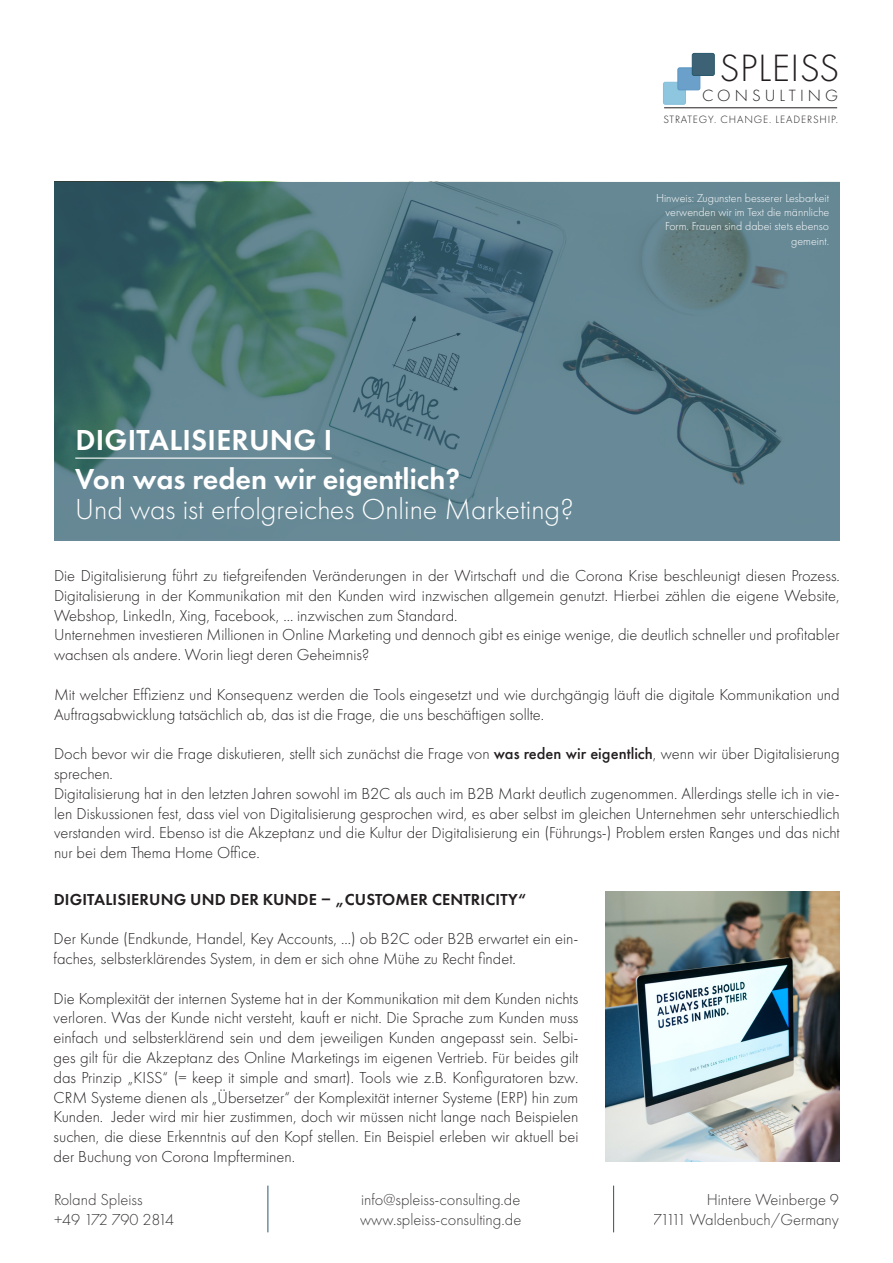
<style>
.page{position:relative;width:893px;height:1263px;background:#fff}
.page>*{position:absolute;margin:0;border:0;box-sizing:border-box;transform-origin:0 0}
.t1{font:300 39.45px "Futura PT";letter-spacing:.01em;color:#231f20}
.t2{font:600 30px "Futura PT";color:#fff}
.t3{font:300 30px "Futura PT";color:#fff}
.t4{font:300 16.8px "Futura PT";letter-spacing:.24em;color:#231f20}
.t5{font:300 16.5px/19.8px "Futura PT";color:#231f20}
.t6{font:600 16.5px "Futura PT";letter-spacing:.01em;color:#231f20}
.t7{font:300 12px/14.4px "Futura PT";color:#fff;text-align:right}
.t8{font:300 10.95px "Futura PT";letter-spacing:.08em;color:#231f20}
.s1{font-weight:500}
</style>
<div class="page">
<svg style="left:54px;top:182px;width:786px;height:358px;background:#5a7e88"></svg>
<hr style="left:664px;top:108px;width:173px;height:1px;background:#231f20">
<div style="left:663px;top:82px;width:22px;height:22px;background:#8fc6df;border-radius:2px"></div>
<div style="left:663px;top:82px;width:23px;height:22px;border:1px solid #83c0dc;border-radius:2px"></div>
<div style="left:678px;top:68px;width:22px;height:22px;background:#6aa0c9;border-radius:2px"></div>
<div style="left:678px;top:68px;width:22px;height:22px;border:1px solid #5996c3;border-radius:2px"></div>
<div style="left:692px;top:53px;width:22px;height:22px;background:#3e6275;border-radius:2px"></div>
<div style="left:692px;top:53px;width:22px;height:23px;border:1px solid #28586c;border-radius:2px"></div>
<hr style="left:268px;top:1185px;width:1px;height:47px;background:#28586c">
<hr style="left:613px;top:1185px;width:1px;height:47px;background:#28586c">
<hr style="left:75px;top:458px;width:257px;height:1px;background:#fff">
<img style="left:606px;top:892px;width:234px;height:270px">
<p class="t1" style="left:719px;top:46px;width:121px">SPLEISS</p>
<p class="t4" style="left:702px;top:86px;width:138px">CONSULTING</p>
<p class="t8" style="left:663px;top:113px;width:176px">STRATEGY. CHANGE. LEADERSHIP.</p>
<p class="t2" style="left:75px;top:421px;width:258px">DIGITALISIERUNG I</p>
<p class="t2" style="left:75px;top:460px;width:386px">Von was reden wir eigentlich?</p>
<p class="t3" style="left:75px;top:492px;width:500px">Und was ist erfolgreiches Online Marketing?</p>
<p class="t7" style="left:656px;top:190px;width:175px">Hinweis: Zugunsten besserer Lesbarkeit verwenden wir im Text die männliche<br>Form. Frauen sind dabei stets ebenso gemeint.</p>
<p class="t5" style="left:54px;top:566px;width:787px;text-align:justify">Die Digitalisierung führt zu tiefgreifenden Veränderungen in der Wirtschaft und die Corona Krise beschleunigt diesen Prozess.<br>Digitalisierung in der Kommunikation mit den Kunden wird inzwischen allgemein genutzt. Hierbei zählen die eigene Website, Webshop, LinkedIn, Xing, Facebook, … inzwischen zum Standard.</p>
<p class="t5" style="left:54px;top:625px;width:787px">Unternehmen investieren Millionen in Online Marketing und dennoch gibt es einige wenige, die deutlich schneller und profitabler wachsen als andere. Worin liegt deren Geheimnis?</p>
<p class="t5" style="left:54px;top:684px;width:787px">Mit welcher Effizienz und Konsequenz werden die Tools eingesetzt und wie durchgängig läuft die digitale Kommunikation und<br>Auftragsabwicklung tatsächlich ab, das ist die Frage, die uns beschäftigen sollte.</p>
<p class="t5" style="left:54px;top:744px;width:787px">Doch bevor wir die Frage diskutieren, stellt sich zunächst die Frage von <span class="s1">was reden wir eigentlich</span>, wenn wir über Digitalisierung sprechen.</p>
<p class="t5" style="left:54px;top:783px;width:787px;text-align:justify">Digitalisierung hat in den letzten Jahren sowohl im B2C als auch im B2B Markt deutlich zugenommen. Allerdings stelle ich in vie&shy;len Diskussionen fest, dass viel von Digitalisierung gesprochen wird, es aber selbst im gleichen Unternehmen sehr unterschiedlich verstanden wird. Ebenso ist die Akzeptanz und die Kultur der Digitalisierung ein (Führungs-) Problem ersten Ranges und das nicht nur bei dem Thema Home Office.</p>
<p class="t6" style="left:54px;top:889px;width:474px">DIGITALISIERUNG UND DER KUNDE – „CUSTOMER CENTRICITY“</p>
<p class="t5" style="left:54px;top:929px;width:526px">Der Kunde (Endkunde, Handel, Key Accounts, …) ob B2C oder B2B erwartet ein ein&shy;faches, selbsterklärendes System, in dem er sich ohne Mühe zu Recht findet.</p>
<p class="t5" style="left:54px;top:988px;width:526px;text-align:justify">Die Komplexität der internen Systeme hat in der Kommunikation mit dem Kunden nichts verloren. Was der Kunde nicht versteht, kauft er nicht. Die Sprache zum Kunden muss einfach und selbsterklärend sein und dem jeweiligen Kunden angepasst sein. Selbi&shy;ges gilt für die Akzeptanz des Online Marketings im eigenen Vertrieb. Für beides gilt das Prinzip „KISS“ (= keep it simple and smart). Tools wie z.B. Konfiguratoren bzw.<br>CRM Systeme dienen als „Übersetzer“ der Komplexität interner Systeme (ERP) hin zum Kunden. Jeder wird mir hier zustimmen, doch wir müssen nicht lange nach Beispielen suchen, die diese Erkenntnis auf den Kopf stellen. Ein Beispiel erleben wir aktuell bei der Buchung von Corona Impfterminen.</p>
<p class="t5" style="left:54px;top:1190px;width:122px">Roland Spleiss<br>+49 172 790 2814</p>
<p class="t5" style="left:360px;top:1190px;width:163px">info@spleiss-consulting.de www.spleiss-consulting.de</p>
<p class="t5" style="left:654px;top:1190px;width:187px;text-align:right">Hintere Weinberge 9<br>71111 Waldenbuch/Germany</p>
</div>
